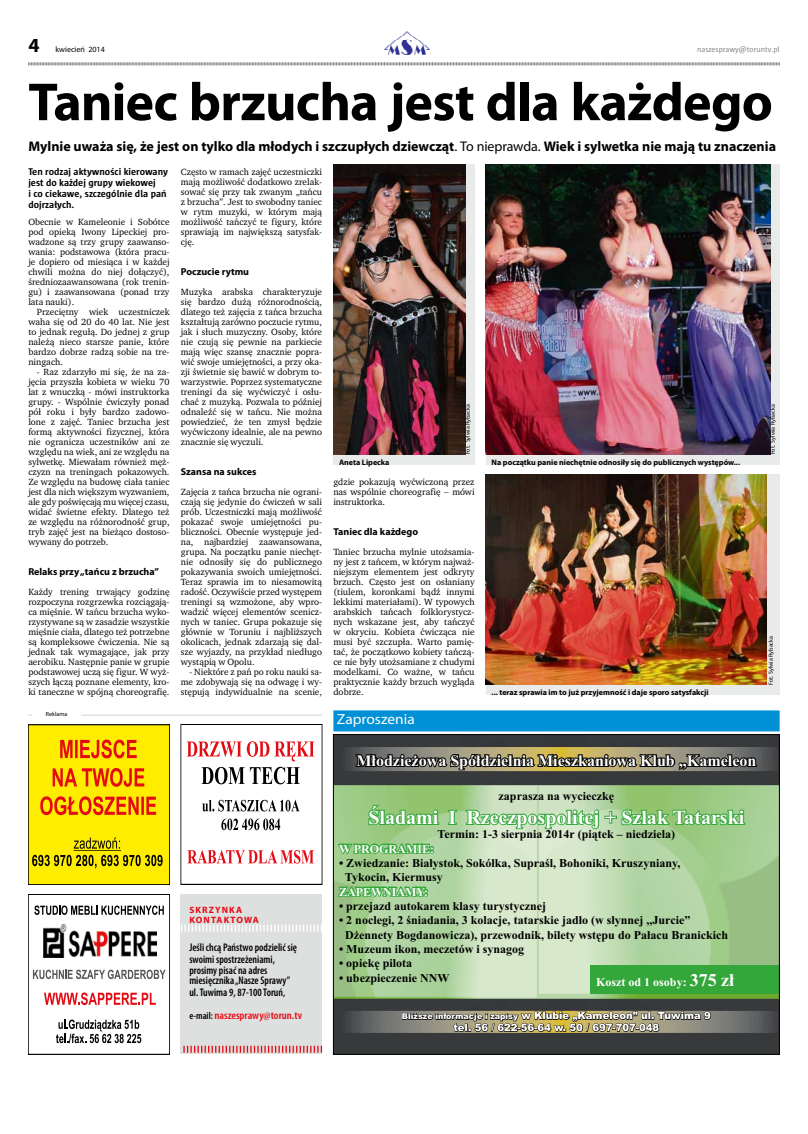
<style>
.page{position:relative;width:808px;height:1134px;background:#fff}
.page>*{position:absolute;margin:0;border:0;box-sizing:border-box;transform-origin:0 0}
.t1{font:700 54px "Myriad Pro";letter-spacing:-.015em;color:#000}
.t2{font:700 20px "Myriad Pro";color:#000}
.t3{font:700 19.9px "Times New Roman";color:#fff}
.t4{font:700 15.9px "Times New Roman";color:#fff}
.t5{font:14.7px "Myriad Pro";color:#fff;scale:1.05 1}
.t6{font:700 14px "Myriad Pro";color:#000}
.t7{font:700 11.9px/14.3px "Times New Roman";color:#000}
.t8{font:700 11.9px "Times New Roman";color:#fff}
.t9{font:600 condensed 11.1px/12.8px "Myriad Pro";color:#000;scale:.95 1}
.t10{font:600 condensed 11px "Myriad Pro";color:#e50b14;scale:1.05 1}
.t11{font:700 10px/11px "Sun CE";color:#000}
.t12{font:700 10px "Myriad Pro";color:#000}
.t13{font:900 9.9px/11.9px "Arial";color:#fff;text-align:center}
.t14{font:9.2px/10px "Charter Pl";color:#000;text-align:justify}
.t15{font:700 9.2px/10px "Myriad Pro";color:#e50b14}
.t16{font:700 8px "Myriad Pro";color:#000}
.t17{font:8px "Sun CE";color:#818383}
.t18{font:8px "Myriad Pro";color:#000}
.t19{font:6px "Myriad Pro";color:#000}
.s1{font-weight:400}
.s2{font-size:10px}
.s3{font-size:10px;color:#000}
.s4{font-size:17.9px}
.s5{font-size:8px}
</style>
<div class="page">
<svg style="left:28px;top:62px;width:752px;height:4px;background:#bfc0c0"></svg>
<img style="left:384px;top:32px;width:45px;height:22px">
<div style="left:333px;top:164px;width:142px;height:301px;background:#e9eaea"></div>
<div style="left:486px;top:475px;width:294px;height:220px;background:#e9eaea"></div>
<img style="left:486px;top:475px;width:280px;height:210px">
<div style="left:486px;top:165px;width:294px;height:300px;background:#e9eaea"></div>
<img style="left:486px;top:165px;width:284px;height:290px">
<img style="left:333px;top:164px;width:132px;height:291px">
<div style="left:333px;top:710px;width:447px;height:21px;background:#0090d5"></div>
<img style="left:335px;top:736px;width:443px;height:317px">
<svg style="left:402px;top:1011px;width:309px;height:22px;background:#756e4f"></svg>
<svg style="left:336px;top:746px;width:422px;height:152px;background:#90af81"></svg>
<div style="left:590px;top:965px;width:189px;height:29px;background:#34a73a"></div>
<div style="left:333px;top:734px;width:447px;height:321px;border:1px solid #000"></div>
<div style="left:28px;top:725px;width:142px;height:160px;background:#ffed00"></div>
<div style="left:28px;top:725px;width:142px;height:160px;border:1px solid #000"></div>
<svg style="left:40px;top:740px;width:116px;height:75px"></svg>
<svg style="left:32px;top:837px;width:131px;height:31px"></svg>
<img style="left:43px;top:924px;width:113px;height:33px">
<svg style="left:34px;top:905px;width:130px;height:10px"></svg>
<svg style="left:44px;top:992px;width:112px;height:13px"></svg>
<svg style="left:33px;top:970px;width:133px;height:9px"></svg>
<svg style="left:56px;top:1019px;width:85px;height:24px"></svg>
<svg style="left:187px;top:741px;width:127px;height:123px"></svg>
<div style="left:181px;top:895px;width:141px;height:159px;background:#dedfdf"></div>
<svg style="left:181px;top:925px;width:141px;height:7px"></svg>
<svg style="left:183px;top:1046px;width:139px;height:7px"></svg>
<hr style="left:28px;top:715px;width:294px;height:1px;background:#d3d5d5">
<div style="left:32px;top:705px;width:49px;height:12px;background:#fff"></div>
<h2 class="t2" style="left:28px;top:32px;width:13px">4</h2>
<p class="t18" style="left:55px;top:45px;width:51px">kwiecień 2014</p>
<p class="t17" style="left:697px;top:45px;width:84px">naszesprawy@toruntv.pl</p>
<h1 class="t1" style="left:28px;top:67px;width:746px">Taniec brzucha jest dla każdego</h1>
<h3 class="t6" style="left:28px;top:137px;width:749px">Mylnie uważa się, że jest on tylko dla młodych i szczupłych dziewcząt<span class="s1">. To nieprawda.</span> Wiek i sylwetka nie mają tu znaczenia</h3>
<p class="t11" style="left:28px;top:166px;width:141px">Ten rodzaj aktywności kierowany jest do każdej grupy wiekowej<br>i co ciekawe, szczególnie dla pań dojrzałych.</p>
<p class="t14" style="left:28px;top:216px;width:143px">Obecnie w Kameleonie i Sobótce pod opieką Iwony Lipeckiej pro&shy;wadzone są trzy grupy zaawanso&shy;wania: podstawowa (która pracu&shy;je dopiero od miesiąca i w każdej chwili można do niej dołączyć), średniozaawansowana (rok trenin&shy;gu) i zaawansowana (ponad trzy lata nauki).</p>
<p class="t14" style="left:28px;top:306px;width:143px;text-indent:9px">Przeciętny wiek uczestniczek waha się od 20 do 40 lat. Nie jest to jednak regułą. Do jednej z grup należą nieco starsze panie, które bardzo dobrze radzą sobie na tre&shy;ningach.</p>
<p class="t14" style="left:28px;top:366px;width:143px;text-indent:9px">- Raz zdarzyło mi się, że na za&shy;jęcia przyszła kobieta w wieku 70 lat z wnuczką - mówi instruktorka grupy. - Wspólnie ćwiczyły ponad pół roku i były bardzo zadowo&shy;lone z zajęć. Taniec brzucha jest formą aktywności fizycznej, która nie ogranicza uczestników ani ze względu na wiek, ani ze względu na sylwetkę. Miewałam również męż&shy;czyzn na treningach pokazowych.<br>Ze względu na budowę ciała taniec jest dla nich większym wyzwaniem, ale gdy poświęcają mu więcej czasu, widać świetne efekty. Dlatego też ze względu na różnorodność grup, tryb zajęć jest na bieżąco dostoso&shy;wywany do potrzeb.</p>
<p class="t12" style="left:28px;top:565px;width:132px">Relaks przy „tańcu z brzucha”</p>
<p class="t14" style="left:28px;top:586px;width:143px">Każdy trening trwający godzinę rozpoczyna rozgrzewka rozciągają&shy;ca mięśnie. W tańcu brzucha wyko&shy;rzystywane są w zasadzie wszystkie mięśnie ciała, dlatego też potrzebne są kompleksowe ćwiczenia. Nie są jednak tak wymagające, jak przy aerobiku. Następnie panie w grupie podstawowej uczą się figur. W wyż&shy;szych łączą poznane elementy, kro&shy;ki taneczne w spójną choreografię.</p>
<p class="t14" style="left:181px;top:166px;width:143px">Często w ramach zajęć uczestniczki mają możliwość dodatkowo zrelak&shy;sować się przy tak zwanym „tańcu z brzucha”. Jest to swobodny taniec w rytm muzyki, w którym mają możliwość tańczyć te figury, które sprawiają im największą satysfak&shy;cję.</p>
<p class="t12" style="left:181px;top:265px;width:70px">Poczucie rytmu</p>
<p class="t14" style="left:181px;top:286px;width:143px">Muzyka arabska charakteryzuje się bardzo dużą różnorodnością, dlatego też zajęcia z tańca brzucha kształtują zarówno poczucie rytmu, jak i słuch muzyczny. Osoby, które nie czują się pewnie na parkiecie mają więc szansę znacznie popra&shy;wić swoje umiejętności, a przy oka&shy;zji świetnie się bawić w dobrym to&shy;warzystwie. Poprzez systematyczne treningi da się wyćwiczyć i osłu&shy;chać z muzyką. Pozwala to później odnaleźć się w tańcu. Nie można powiedzieć, że ten zmysł będzie wyćwiczony idealnie, ale na pewno znacznie się wyczuli.</p>
<p class="t12" style="left:181px;top:465px;width:77px">Szansa na sukces</p>
<p class="t14" style="left:181px;top:486px;width:143px">Zajęcia z tańca brzucha nie ograni&shy;czają się jedynie do ćwiczeń w sali prób. Uczestniczki mają możliwość pokazać swoje umiejętności pu&shy;bliczności. Obecnie występuje jed&shy;na, najbardziej zaawansowana, grupa. Na początku panie niechęt&shy;nie odnosiły się do publicznego pokazywania swoich umiejętności.<br>Teraz sprawia im to niesamowitą radość. Oczywiście przed występem treningi są wzmożone, aby wpro&shy;wadzić więcej elementów scenicz&shy;nych w taniec. Grupa pokazuje się głównie w Toruniu i najbliższych okolicach, jednak zdarzają się dal&shy;sze wyjazdy, na przykład niedługo wystąpią w Opolu.</p>
<p class="t14" style="left:181px;top:666px;width:143px;text-indent:9px">- Niektóre z pań po roku nauki sa&shy;me zdobywają się na odwagę i wy&shy;stępują indywidualnie na scenie,</p>
<p class="t19" style="left:464px;top:454px;width:51px;rotate:-90deg">Fot. Sylwia Rybacka</p>
<p class="t14" style="left:333px;top:476px;width:143px">gdzie pokazują wyćwiczoną przez nas wspólnie choreografię – mówi instruktorka.</p>
<p class="t12" style="left:333px;top:525px;width:86px">Taniec dla każdego</p>
<p class="t14" style="left:333px;top:546px;width:143px">Taniec brzucha mylnie utożsamia&shy;ny jest z tańcem, w którym najważ&shy;niejszym elementem jest odkryty brzuch. Często jest on osłaniany (tiulem, koronkami bądź innymi lekkimi materiałami). W typowych arabskich tańcach folklorystycz&shy;nych wskazane jest, aby tańczyć w okryciu. Kobieta ćwicząca nie musi być szczupła. Warto pamię&shy;tać, że początkowo kobiety tańczą&shy;ce nie były utożsamiane z chudymi modelkami. Co ważne, w tańcu praktycznie każdy brzuch wygląda dobrze.</p>
<p class="t19" style="left:769px;top:454px;width:51px;rotate:-90deg">Fot. Sylwia Rybacka</p>
<p class="t16" style="left:339px;top:457px;width:52px">Aneta Lipecka</p>
<p class="t16" style="left:492px;top:457px;width:250px">Na początku panie niechętnie odnosiły się do publicznych występów...</p>
<p class="t19" style="left:767px;top:685px;width:50px;rotate:-90deg">Fot. Sylwia Rybacka</p>
<p class="t16" style="left:492px;top:687px;width:218px">... teraz sprawia im to już przyjemność i daje sporo satysfakcji</p>
<p class="t19" style="left:46px;top:710px;width:23px">Reklama</p>
<p class="t15" style="left:189px;top:904px;width:8px">skrzynka kontaktowa</p>
<p class="t9" style="left:189px;top:941px;width:115px">Jeśli chcą Państwo podzielić się swoimi spostrzeżeniami,</p>
<p class="t9" style="left:189px;top:965px;width:108px;line-height:10px">prosimy pisać na adres miesięcznika „Nasze Sprawy”</p>
<p class="t9" style="left:189px;top:986px;width:102px">ul. Tuwima 9, 87-100 Toruń<span class="s2">,</span></p>
<p class="t10" style="left:189px;top:1009px;width:109px"><span class="s3">e-mail:</span> naszesprawy@torun.tv</p>
<h3 class="t5" style="left:337px;top:710px;width:76px">Zaproszenia</h3>
<h3 class="t4" style="left:356px;top:749px;width:401px">Młodzieżowa Spółdzielnia Mieszkaniowa Klub „Kameleon</h3>
<p class="t7" style="left:499px;top:789px;width:117px">zaprasza na wycieczkę</p>
<h3 class="t3" style="left:368px;top:803px;width:378px">Śladami I Rzeczpospolitej + Szlak Tatarski</h3>
<p class="t7" style="left:437px;top:827px;width:239px">Termin: 1-3 sierpnia 2014r (piątek – niedziela)</p>
<p class="t8" style="left:339px;top:840px;width:96px">W PROGRAMIE:</p>
<p class="t7" style="left:345px;top:855px;width:337px;text-indent:-6px">• Zwiedzanie: Białystok, Sokółka, Supraśl, Bohoniki, Kruszyniany,<br>Tykocin, Kiermusy</p>
<p class="t8" style="left:339px;top:883px;width:91px">ZAPEWNIAMY:</p>
<p class="t7" style="left:339px;top:898px;width:209px">• przejazd autokarem klasy turystycznej</p>
<p class="t7" style="left:345px;top:913px;width:385px;text-indent:-6px">• 2 noclegi, 2 śniadania, 3 kolacje, tatarskie jadło (w słynnej ,,Jurcie”<br>Dżennety Bogdanowicza), przewodnik, bilety wstępu do Pałacu Branickich</p>
<p class="t7" style="left:339px;top:941px;width:187px">• Muzeum ikon, meczetów i synagog</p>
<p class="t7" style="left:339px;top:956px;width:75px">• opiekę pilota</p>
<p class="t7" style="left:339px;top:970px;width:112px">• ubezpieczenie NNW</p>
<p class="t8" style="left:596px;top:973px;width:140px">Koszt od 1 osoby: <span class="s4">375 zł</span></p>
<p class="t13" style="left:402px;top:1009px;width:310px"><span class="s5">Bliższe informacje i zapisy</span> w Klubie „Kameleon” ul. Tuwima 9 tel. 56 / 622-56-64 w. 50 / 697-707-048</p>
</div>
